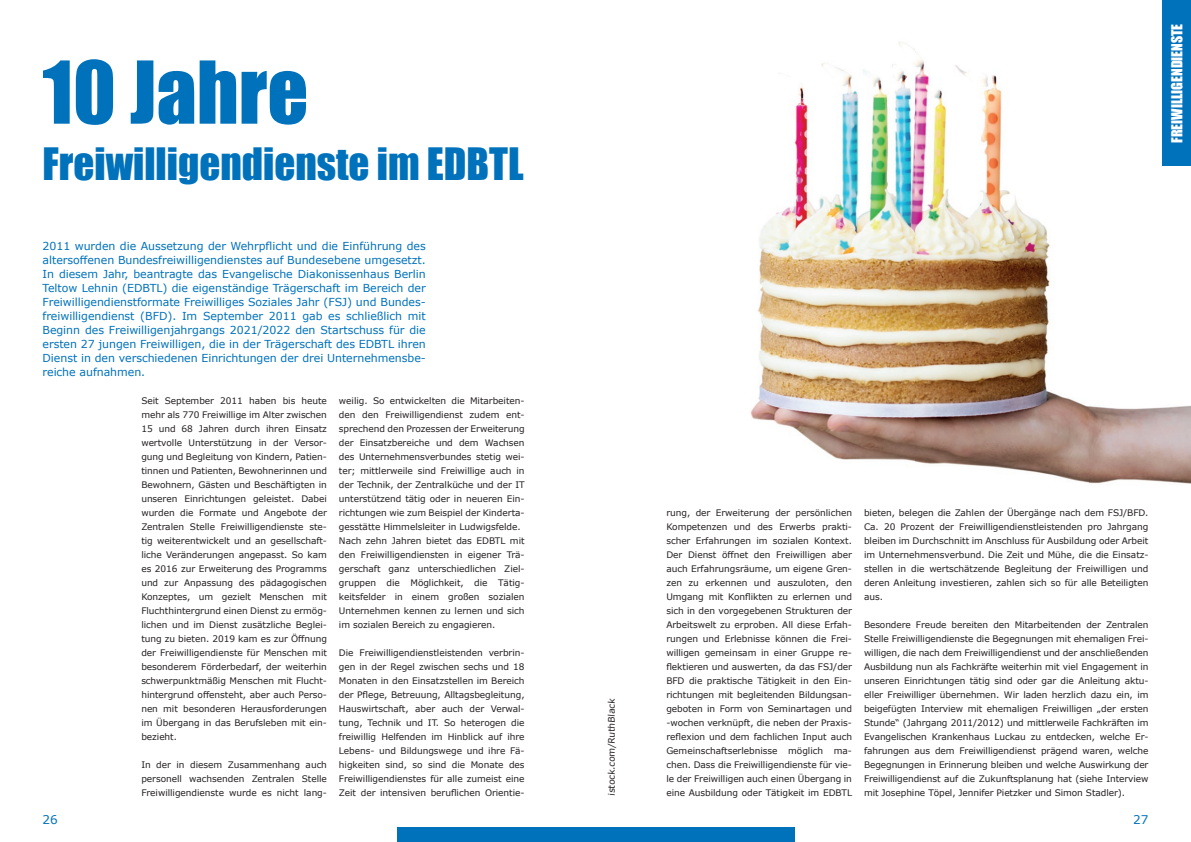
<style>
.page{position:relative;width:1191px;height:842px;background:#fff}
.page>*{position:absolute;margin:0;border:0;box-sizing:border-box;transform-origin:0 0}
.t1{font:80px "Impact";color:#0072bc}
.t2{font:41px "Impact";color:#0072bc}
.t3{font:14px "Impact";color:#fff}
.t4{font:12px "Verdana";color:#0072bc}
.t5{font:11px/14px "Verdana";letter-spacing:-.005em;color:#0072bc;text-align:justify}
.t6{font:9px/14px "Verdana";letter-spacing:-.005em;color:#231f20;text-align:justify}
</style>
<div class="page">
<div style="left:396px;top:828px;width:398px;height:14px;background:#0072bc"></div>
<img style="left:750px;top:42px;width:441px;height:442px">
<div style="left:1162px;top:0;width:29px;height:166px;background:#0072bc"></div>
<h1 class="t1" style="left:43px;top:30px;width:267px">10 Jahre</h1>
<h2 class="t2" style="left:43px;top:132px;width:483px">Freiwilligendienste im EDBTL</h2>
<h3 class="t3" style="left:1166px;top:143px;width:120px;rotate:-90deg">FREIWILLIGENDIENSTE</h3>
<p class="t5" style="left:43px;top:239px;width:385px">2011 wurden die Aussetzung der Wehrpflicht und die Einführung des altersoffenen Bundesfreiwilligendienstes auf Bundesebene umgesetzt.<br>In diesem Jahr, beantragte das Evangelische Diakonissenhaus Berlin Teltow Lehnin (EDBTL) die eigenständige Trägerschaft im Bereich der Freiwilligendienstformate Freiwilliges Soziales Jahr (FSJ) und Bundes&shy;freiwilligendienst (BFD). Im September 2011 gab es schließlich mit Beginn des Freiwilligenjahrgangs 2021/2022 den Startschuss für die ersten 27 jungen Freiwilligen, die in der Trägerschaft des EDBTL ihren Dienst in den verschiedenen Einrichtungen der drei Unternehmensbe&shy;reiche aufnahmen.</p>
<p class="t6" style="left:141px;top:393px;width:187px">Seit September 2011 haben bis heute mehr als 770 Freiwillige im Alter zwischen 15 und 68 Jahren durch ihren Einsatz wertvolle Unterstützung in der Versor&shy;gung und Begleitung von Kindern, Patien&shy;tinnen und Patienten, Bewohnerinnen und Bewohnern, Gästen und Beschäftigten in unseren Einrichtungen geleistet. Dabei wurden die Formate und Angebote der Zentralen Stelle Freiwilligendienste ste&shy;tig weiterentwickelt und an gesellschaft&shy;liche Veränderungen angepasst. So kam es 2016 zur Erweiterung des Programms und zur Anpassung des pädagogischen Konzeptes, um gezielt Menschen mit Fluchthintergrund einen Dienst zu ermög&shy;lichen und im Dienst zusätzliche Beglei&shy;tung zu bieten. 2019 kam es zur Öffnung der Freiwilligendienste für Menschen mit besonderem Förderbedarf, der weiterhin schwerpunktmäßig Menschen mit Flucht&shy;hintergrund offensteht, aber auch Perso&shy;nen mit besonderen Herausforderungen im Übergang in das Berufsleben mit ein&shy;bezieht.</p>
<p class="t6" style="left:141px;top:757px;width:187px">In der in diesem Zusammenhang auch personell wachsenden Zentralen Stelle Freiwilligendienste wurde es nicht lang-</p>
<p class="t6" style="left:339px;top:394px;width:187px;text-align:left">weilig. So entwickelten die Mitarbeiten&shy;den den Freiwilligendienst zudem ent&shy;sprechend den Prozessen der Erweiterung der Einsatzbereiche und dem Wachsen des Unternehmensverbundes stetig wei&shy;ter; mittlerweile sind Freiwillige auch in der Technik, der Zentralküche und der IT unterstützend tätig oder in neueren Ein&shy;richtungen wie zum Beispiel der Kinderta&shy;gesstätte Himmelsleiter in Ludwigsfelde.<br>Nach zehn Jahren bietet das EDBTL mit den Freiwilligendiensten in eigener Trä&shy;gerschaft ganz unterschiedlichen Ziel&shy;gruppen die Möglichkeit, die Tätig&shy;keitsfelder in einem großen sozialen Unternehmen kennen zu lernen und sich im sozialen Bereich zu engagieren.</p>
<p class="t6" style="left:339px;top:646px;width:187px">Die Freiwilligendienstleistenden verbrin&shy;gen in der Regel zwischen sechs und 18<br>Monaten in den Einsatzstellen im Bereich der Pflege, Betreuung, Alltagsbegleitung, Hauswirtschaft, aber auch der Verwal&shy;tung, Technik und IT. So heterogen die freiwillig Helfenden im Hinblick auf ihre Lebens- und Bildungswege und ihre Fä&shy;higkeiten sind, so sind die Monate des Freiwilligendienstes für alle zumeist eine Zeit der intensiven beruflichen Orientie-</p>
<p class="t6" style="left:604px;top:796px;width:100px;rotate:-90deg">istock.com/RuthBlack</p>
<p class="t6" style="left:666px;top:505px;width:187px">rung, der Erweiterung der persönlichen Kompetenzen und des Erwerbs prakti&shy;scher Erfahrungen im sozialen Kontext.<br>Der Dienst öffnet den Freiwilligen aber auch Erfahrungsräume, um eigene Gren&shy;zen zu erkennen und auszuloten, den Umgang mit Konflikten zu erlernen und sich in den vorgegebenen Strukturen der Arbeitswelt zu erproben. All diese Erfah&shy;rungen und Erlebnisse können die Frei&shy;willigen gemeinsam in einer Gruppe re&shy;flektieren und auswerten, da das FSJ/der BFD die praktische Tätigkeit in den Ein&shy;richtungen mit begleitenden Bildungsan&shy;geboten in Form von Seminartagen und -wochen verknüpft, die neben der Praxis&shy;reflexion und dem fachlichen Input auch Gemeinschaftserlebnisse möglich ma&shy;chen. Dass die Freiwilligendienste für vie&shy;le der Freiwilligen auch einen Übergang in eine Ausbildung oder Tätigkeit im EDBTL</p>
<p class="t6" style="left:864px;top:506px;width:286px">bieten, belegen die Zahlen der Übergänge nach dem FSJ/BFD.<br>Ca. 20 Prozent der Freiwilligendienstleistenden pro Jahrgang bleiben im Durchschnitt im Anschluss für Ausbildung oder Arbeit im Unternehmensverbund. Die Zeit und Mühe, die die Einsatz&shy;stellen in die wertschätzende Begleitung der Freiwilligen und deren Anleitung investieren, zahlen sich so für alle Beteiligten aus.</p>
<p class="t6" style="left:864px;top:618px;width:286px">Besondere Freude bereiten den Mitarbeitenden der Zentralen Stelle Freiwilligendienste die Begegnungen mit ehemaligen Frei&shy;willigen, die nach dem Freiwilligendienst und der anschließenden Ausbildung nun als Fachkräfte weiterhin mit viel Engagement in unseren Einrichtungen tätig sind oder gar die Anleitung aktu&shy;eller Freiwilliger übernehmen. Wir laden herzlich dazu ein, im beigefügten Interview mit ehemaligen Freiwilligen „der ersten Stunde“ (Jahrgang 2011/2012) und mittlerweile Fachkräften im Evangelischen Krankenhaus Luckau zu entdecken, welche Er&shy;fahrungen aus dem Freiwilligendienst prägend waren, welche Begegnungen in Erinnerung bleiben und welche Auswirkung der Freiwilligendienst auf die Zukunftsplanung hat (siehe Interview mit Josephine Töpel, Jennifer Pietzker und Simon Stadler).</p>
<h3 class="t4" style="left:43px;top:811px;width:17px">26</h3>
<h3 class="t4" style="left:1133px;top:811px;width:17px">27</h3>
</div>
